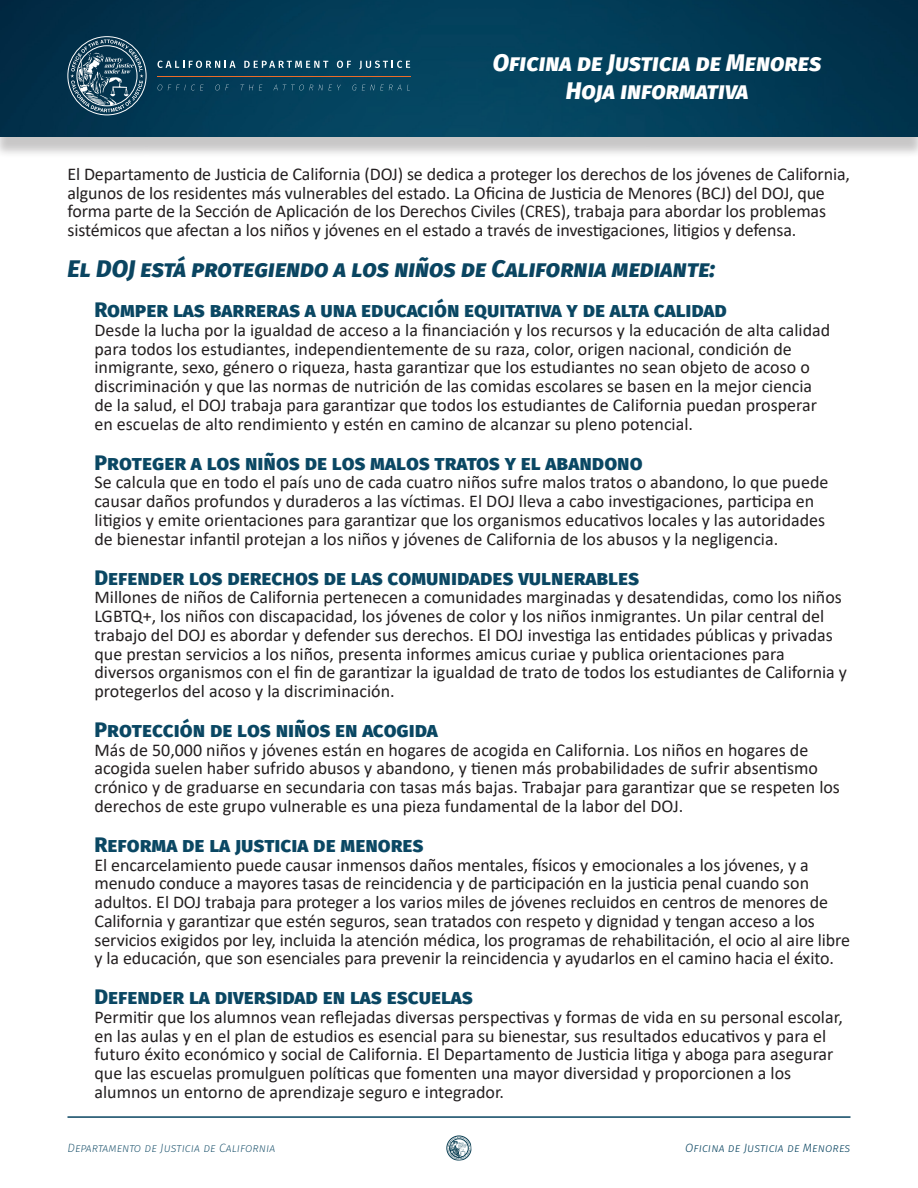
<style>
.page{position:relative;width:918px;height:1188px;background:#fff}
.page>*{position:absolute;margin:0;border:0;box-sizing:border-box;transform-origin:0 0}
.t1{font:italic 800 24px "Fira Sans";color:#0a4561}
.t2{font:italic 800 24px/28.5px "Fira Sans";color:#fff;text-align:center}
.t3{font:800 21px "Fira Sans";color:#0a4763}
.DOJ_Normal_Tabbed{font:18px/18.8px "Calibri";color:#231f20}
.DOJ_Normal{font:18px/18.8px "Calibri";letter-spacing:-.01em;color:#231f20}
.DOJ_Header{font:italic 200 12px "Fira Sans";color:#0a4561}
.DOJ_Header-2{font:italic 300 12px "Fira Sans";color:#0a4561}
</style>
<div class="page">
<hr style="left:68px;top:1116px;width:782px;height:2px;background:#0a4561">
<svg style="left:447px;top:1136px;width:24px;height:24px"></svg>
<div style="left:0;top:5px;width:918px;height:153px;background:#231f20;opacity:.25"></div>
<img style="left:0;top:0;width:918px;height:136px">
<svg style="left:157px;top:61px;width:79px;height:7px"></svg>
<svg style="left:244px;top:61px;width:84px;height:7px"></svg>
<svg style="left:337px;top:61px;width:14px;height:7px"></svg>
<svg style="left:359px;top:61px;width:51px;height:8px"></svg>
<hr style="left:157px;top:76px;width:254px;height:1px;background:#eb6c29">
<svg style="left:158px;top:85px;width:4px;height:5px"></svg>
<svg style="left:168px;top:85px;width:36px;height:5px"></svg>
<svg style="left:215px;top:85px;width:14px;height:5px"></svg>
<svg style="left:240px;top:85px;width:13px;height:5px"></svg>
<svg style="left:259px;top:85px;width:3px;height:5px"></svg>
<svg style="left:273px;top:85px;width:40px;height:5px"></svg>
<svg style="left:319px;top:85px;width:4px;height:5px"></svg>
<svg style="left:329px;top:85px;width:12px;height:5px"></svg>
<svg style="left:352px;top:85px;width:58px;height:5px"></svg>
<svg style="left:68px;top:36px;width:78px;height:79px;background:#385e73"></svg>
<h1 class="t2" style="left:493px;top:46px;width:330px">Oficina de Justicia de Menores<br>Hoja informativa</h1>
<p class="DOJ_Normal" style="left:68px;top:164px;width:784px">El Departamento de Justicia de California (DOJ) se dedica a proteger los derechos de los jóvenes de California, algunos de los residentes más vulnerables del estado. La Oficina de Justicia de Menores (BCJ) del DOJ, que forma parte de la Sección de Aplicación de los Derechos Civiles (CRES), trabaja para abordar los problemas sistémicos que afectan a los niños y jóvenes en el estado a través de investigaciones, litigios y defensa.</p>
<h2 class="t1" style="left:68px;top:248px;width:649px">El DOJ está protegiendo a los niños de California mediante:</h2>
<h3 class="t3" style="left:94px;top:292px;width:634px">Romper las barreras a una educación equitativa y de alta calidad</h3>
<p class="DOJ_Normal_Tabbed" style="left:94px;top:320px;width:737px">Desde la lucha por la igualdad de acceso a la financiación y los recursos y la educación de alta calidad para todos los estudiantes, independientemente de su raza, color, origen nacional, condición de inmigrante, sexo, género o riqueza, hasta garantizar que los estudiantes no sean objeto de acoso o discriminación y que las normas de nutrición de las comidas escolares se basen en la mejor ciencia de la salud, el DOJ trabaja para garantizar que todos los estudiantes de California puedan prosperar en escuelas de alto rendimiento y estén en camino de alcanzar su pleno potencial.</p>
<h3 class="t3" style="left:94px;top:444px;width:550px">Proteger a los niños de los malos tratos y el abandono</h3>
<p class="DOJ_Normal_Tabbed" style="left:94px;top:473px;width:735px">Se calcula que en todo el país uno de cada cuatro niños sufre malos tratos o abandono, lo que puede causar daños profundos y duraderos a las víctimas. El DOJ lleva a cabo investigaciones, participa en litigios y emite orientaciones para garantizar que los organismos educativos locales y las autoridades de bienestar infantil protejan a los niños y jóvenes de California de los abusos y la negligencia.</p>
<h3 class="t3" style="left:94px;top:559px;width:546px">Defender los derechos de las comunidades vulnerables</h3>
<p class="DOJ_Normal_Tabbed" style="left:94px;top:587px;width:754px">Millones de niños de California pertenecen a comunidades marginadas y desatendidas, como los niños LGBTQ+, los niños con discapacidad, los jóvenes de color y los niños inmigrantes. Un pilar central del trabajo del DOJ es abordar y defender sus derechos. El DOJ investiga las entidades públicas y privadas que prestan servicios a los niños, presenta informes amicus curiae y publica orientaciones para diversos organismos con el fin de garantizar la igualdad de trato de todos los estudiantes de California y protegerlos del acoso y la discriminación.</p>
<h3 class="t3" style="left:94px;top:711px;width:345px">Protección de los niños en acogida</h3>
<p class="DOJ_Normal_Tabbed" style="left:94px;top:740px;width:747px">Más de 50,000 niños y jóvenes están en hogares de acogida en California. Los niños en hogares de acogida suelen haber sufrido abusos y abandono, y tienen más probabilidades de sufrir absentismo crónico y de graduarse en secundaria con tasas más bajas. Trabajar para garantizar que se respeten los derechos de este grupo vulnerable es una pieza fundamental de la labor del DOJ.</p>
<h3 class="t3" style="left:94px;top:826px;width:331px">Reforma de la justicia de menores</h3>
<p class="DOJ_Normal_Tabbed" style="left:94px;top:855px;width:757px">El encarcelamiento puede causar inmensos daños mentales, físicos y emocionales a los jóvenes, y a menudo conduce a mayores tasas de reincidencia y de participación en la justicia penal cuando son adultos. El DOJ trabaja para proteger a los varios miles de jóvenes recluidos en centros de menores de California y garantizar que estén seguros, sean tratados con respeto y dignidad y tengan acceso a los servicios exigidos por ley, incluida la atención médica, los programas de rehabilitación, el ocio al aire libre y la educación, que son esenciales para prevenir la reincidencia y ayudarlos en el camino hacia el éxito.</p>
<h3 class="t3" style="left:94px;top:979px;width:380px">Defender la diversidad en las escuelas</h3>
<p class="DOJ_Normal_Tabbed" style="left:94px;top:1007px;width:750px">Permitir que los alumnos vean reflejadas diversas perspectivas y formas de vida en su personal escolar, en las aulas y en el plan de estudios es esencial para su bienestar, sus resultados educativos y para el futuro éxito económico y social de California. El Departamento de Justicia litiga y aboga para asegurar que las escuelas promulguen políticas que fomenten una mayor diversidad y proporcionen a los alumnos un entorno de aprendizaje seguro e integrador.</p>
<p class="DOJ_Header" style="left:68px;top:1140px;width:210px">Departamento de Justicia de California</p>
<p class="DOJ_Header-2" style="left:685px;top:1140px;width:167px">Oficina de Justicia de Menores</p>
</div>
